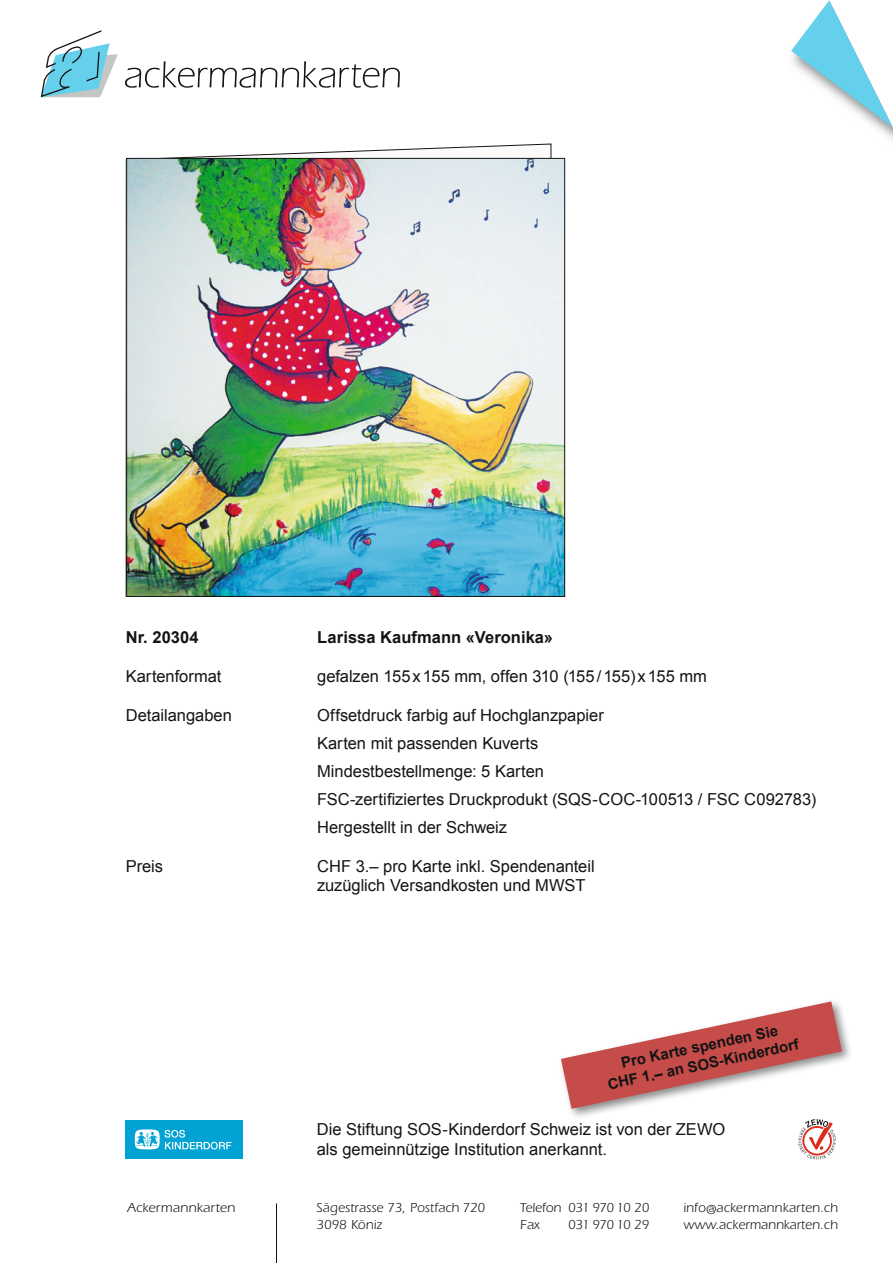
<style>
.page{position:relative;width:893px;height:1263px;background:#fff}
.page>*{position:absolute;margin:0;border:0;box-sizing:border-box;transform-origin:0 0}
.t1{font:16.5px/28px "Arial";color:#131413}
.t2{font:700 16.5px "Arial";letter-spacing:.005em;color:#131413}
.t3{font:700 15px/18px "Arial";color:#131413;text-align:center}
.t4{font:13.5px/16.5px "ITC Eras Std";color:#131413}
.t5{font:13.5px "ITC Eras Std";color:#131413;scale:1.04 1}
.t6{font:13.5px "ITC Eras Std";letter-spacing:-.04em;color:#131413}
</style>
<div class="page">
<div style="left:125px;top:1120px;width:118px;height:39px;background:#00a3d3"></div>
<svg style="left:135px;top:1129px;width:96px;height:20px"></svg>
<svg style="left:791px;top:0;width:102px;height:128px"></svg>
<hr style="left:276px;top:1203px;width:1px;height:60px;background:#131413">
<svg style="left:41px;top:30px;width:77px;height:67px"></svg>
<svg style="left:125px;top:61px;width:275px;height:27px"></svg>
<div style="left:557px;top:998px;width:296px;height:122px;background:#131413;opacity:.5"></div>
<svg style="left:561px;top:1001px;width:281px;height:108px"></svg>
<svg style="left:798px;top:1119px;width:38px;height:40px"></svg>
<svg style="left:125px;top:143px;width:427px;height:454px"></svg>
<img style="left:128px;top:160px;width:435px;height:435px">
<p class="t2" style="left:126px;top:626px;width:74px">Nr. 20304</p>
<p class="t2" style="left:317px;top:626px;width:237px">Larissa Kaufmann «Veronika»</p>
<p class="t1" style="left:126px;top:662px;width:97px">Kartenformat</p>
<p class="t1" style="left:317px;top:662px;width:391px">gefalzen 155x155 mm, offen 310 (155/155)x155 mm</p>
<p class="t1" style="left:126px;top:701px;width:108px">Detailangaben</p>
<p class="t1" style="left:317px;top:701px;width:500px">Offsetdruck farbig auf Hochglanzpapier<br>Karten mit passenden Kuverts<br>Mindestbestellmenge: 5 Karten<br>FSC-zertifiziertes Druckprodukt (SQS-COC-100513 / FSC C092783)<br>Hergestellt in der Schweiz</p>
<p class="t1" style="left:126px;top:852px;width:39px">Preis</p>
<p class="t1" style="left:317px;top:856px;width:279px;line-height:19.5px">CHF 3.– pro Karte inkl. Spendenanteil zuzüglich Versandkosten und MWST</p>
<p class="t5" style="left:128px;top:1200px;width:105px">Ackermannkarten</p>
<p class="t3" style="left:602px;top:1058px;width:197px;rotate:-12deg">Pro Karte spenden Sie<br>CHF 1.– an SOS-Kinderdorf</p>
<p class="t1" style="left:317px;top:1120px;width:410px;line-height:19.5px">Die Stiftung SOS-Kinderdorf Schweiz ist von der ZEWO als gemeinnützige Institution anerkannt.</p>
<p class="t4" style="left:316px;top:1200px;width:170px">Sägestrasse 73, Postfach 720<br>3098 Köniz</p>
<p class="t4" style="left:520px;top:1200px;width:131px">Telefon 031 970 10 20<br>Fax</p>
<p class="t6" style="left:568px;top:1217px;width:83px">031 970 10 29</p>
<p class="t4" style="left:683px;top:1200px;width:156px">info@ackermannkarten.ch www.ackermannkarten.ch</p>
</div>
